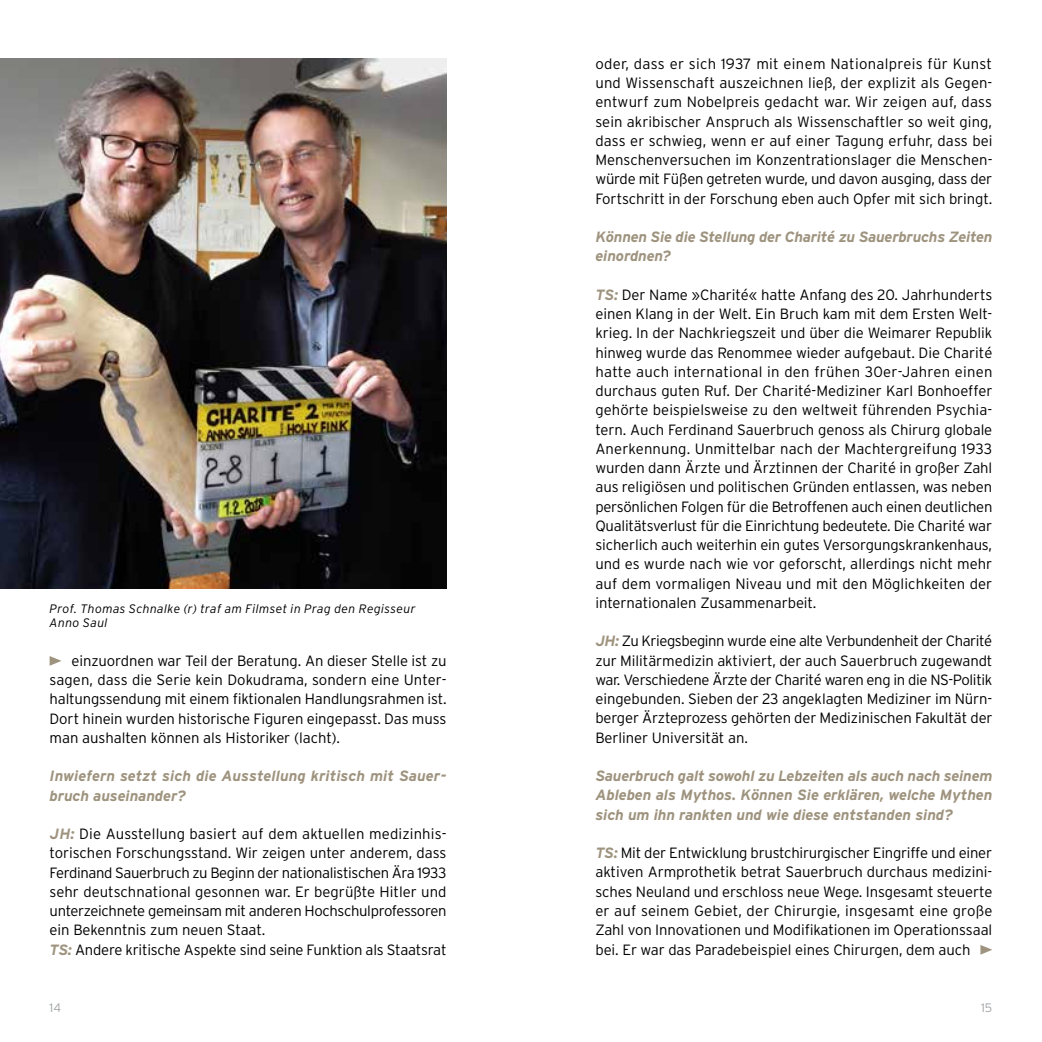
<style>
.page{position:relative;width:1042px;height:1042px;background:#fff}
.page>*{position:absolute;margin:0;border:0;box-sizing:border-box;transform-origin:0 0}
.t1{font:300 14.88px/19.2px "Interstate";letter-spacing:-.005em;color:#000;text-align:justify}
.t2{font:italic 700 14.88px/19.2px "Interstate";letter-spacing:-.005em;color:#9e937e}
.t3{font:italic 300 12.25px/14.7px "Interstate";letter-spacing:.025em;color:#000}
.t4{font:300 12.25px "Interstate";color:#a1a5a7}
.s1{font-weight:700;font-style:italic;color:#9e937e}
</style>
<div class="page">
<svg style="left:50px;top:656px;width:12px;height:10px"></svg>
<svg style="left:980px;top:945px;width:12px;height:9px"></svg>
<img style="left:0;top:59px;width:446px;height:530px">
<p class="t3" style="left:50px;top:601px;width:368px">Prof. Thomas Schnalke (r) traf am Filmset in Prag den Regisseur<br>Anno Saul</p>
<p class="t1" style="left:50px;top:651px;width:398px;text-indent:22px">einzuordnen war Teil der Beratung. An dieser Stelle ist zu sagen, dass die Serie kein Dokudrama, sondern eine Unter&shy;haltungssendung mit einem fiktionalen Handlungsrahmen ist.<br>Dort hinein wurden historische Figuren eingepasst. Das muss man aushalten können als Historiker (lacht).</p>
<p class="t2" style="left:50px;top:766px;width:398px">Inwiefern setzt sich die Ausstellung kritisch mit Sauer&shy;bruch auseinander?</p>
<p class="t1" style="left:50px;top:824px;width:398px;text-align:left"><span class="s1">JH:</span> Die Ausstellung basiert auf dem aktuellen medizinhis&shy;torischen Forschungsstand. Wir zeigen unter anderem, dass Ferdinand Sauerbruch zu Beginn der nationalistischen Ära 1933 sehr deutschnational gesonnen war. Er begrüßte Hitler und unterzeichnete gemeinsam mit anderen Hochschulprofessoren ein Bekenntnis zum neuen Staat.<br><span class="s1">TS:</span> Andere kritische Aspekte sind seine Funktion als Staatsrat</p>
<p class="t1" style="left:595px;top:54px;width:399px">oder, dass er sich 1937 mit einem Nationalpreis für Kunst und Wissenschaft auszeichnen ließ, der explizit als Gegen&shy;entwurf zum Nobelpreis gedacht war. Wir zeigen auf, dass sein akribischer Anspruch als Wissenschaftler so weit ging, dass er schwieg, wenn er auf einer Tagung erfuhr, dass bei Menschenversuchen im Konzentrationslager die Menschen&shy;würde mit Füßen getreten wurde, und davon ausging, dass der Fortschritt in der Forschung eben auch Opfer mit sich bringt.</p>
<p class="t2" style="left:595px;top:227px;width:399px">Können Sie die Stellung der Charité zu Sauerbruchs Zeiten einordnen?</p>
<p class="t1" style="left:595px;top:285px;width:399px"><span class="s1">TS:</span> Der Name »Charité« hatte Anfang des 20. Jahrhunderts einen Klang in der Welt. Ein Bruch kam mit dem Ersten Welt&shy;krieg. In der Nachkriegszeit und über die Weimarer Republik hinweg wurde das Renommee wieder aufgebaut. Die Charité hatte auch international in den frühen 30er-Jahren einen durchaus guten Ruf. Der Charité-Mediziner Karl Bonhoeffer gehörte beispielsweise zu den weltweit führenden Psychia&shy;tern. Auch Ferdinand Sauerbruch genoss als Chirurg globale Anerkennung. Unmittelbar nach der Machtergreifung 1933 wurden dann Ärzte und Ärztinnen der Charité in großer Zahl aus religiösen und politischen Gründen entlassen, was neben persönlichen Folgen für die Betroffenen auch einen deutlichen Qualitätsverlust für die Einrichtung bedeutete. Die Charité war sicherlich auch weiterhin ein gutes Versorgungskrankenhaus, und es wurde nach wie vor geforscht, allerdings nicht mehr auf dem vormaligen Niveau und mit den Möglichkeiten der internationalen Zusammenarbeit.</p>
<p class="t1" style="left:595px;top:631px;width:399px"><span class="s1">JH:</span> Zu Kriegsbeginn wurde eine alte Verbundenheit der Charité zur Militärmedizin aktiviert, der auch Sauerbruch zugewandt war. Verschiedene Ärzte der Charité waren eng in die NS-Politik eingebunden. Sieben der 23 angeklagten Mediziner im Nürn&shy;berger Ärzteprozess gehörten der Medizinischen Fakultät der Berliner Universität an.</p>
<p class="t2" style="left:595px;top:766px;width:399px;text-align:justify">Sauerbruch galt sowohl zu Lebzeiten als auch nach seinem Ableben als Mythos. Können Sie erklären, welche Mythen sich um ihn rankten und wie diese entstanden sind?</p>
<p class="t1" style="left:595px;top:843px;width:398px"><span class="s1">TS:</span> Mit der Entwicklung brustchirurgischer Eingriffe und einer aktiven Armprothetik betrat Sauerbruch durchaus medizini&shy;sches Neuland und erschloss neue Wege. Insgesamt steuerte er auf seinem Gebiet, der Chirurgie, insgesamt eine große Zahl von Innovationen und Modifikationen im Operationssaal bei. Er war das Paradebeispiel eines Chirurgen, dem auch</p>
<p class="t4" style="left:50px;top:1000px;width:13px">14</p>
<p class="t4" style="left:981px;top:1000px;width:13px">15</p>
</div>
